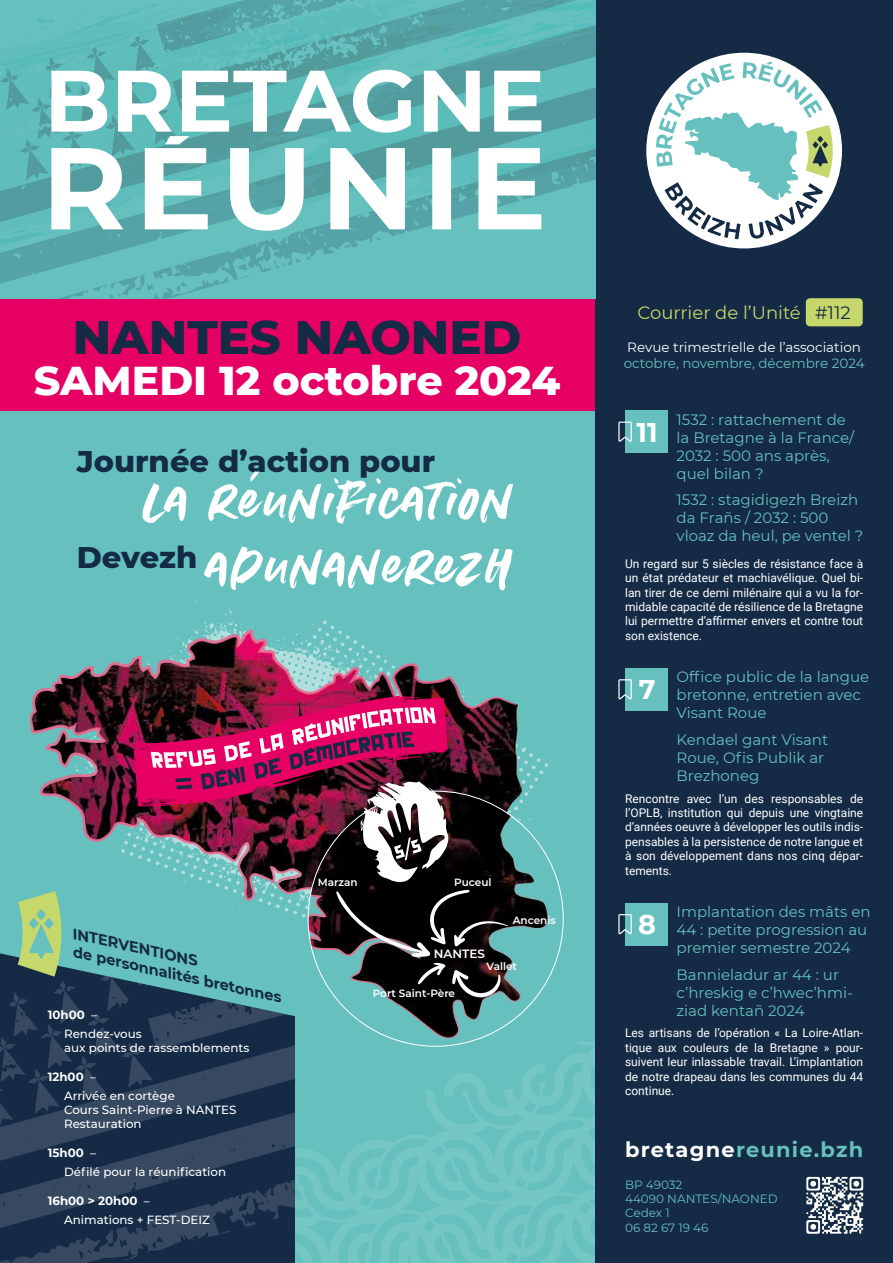
<style>
.page{position:relative;width:893px;height:1263px;background:#fff}
.page>*{position:absolute;margin:0;border:0;box-sizing:border-box;transform-origin:0 0}
.t1{font:89.1px/65.7px "Summer Loving Solid";letter-spacing:.04em;color:#fff;text-align:right}
.t2{font:800 47.85px "Montserrat";color:#142a45}
.t3{font:800 41.1px "Montserrat";color:#fff}
.t4{font:800 30.45px "Montserrat";color:#142a45}
.t5{font:700 27px "Montserrat";color:#fff}
.t6{font:700 21px "Montserrat";letter-spacing:.055em;color:#66c1be}
.t7{font:18px "Montserrat";color:#c6d76b}
.t8{font:15px/18px "Montserrat";color:#66c1be}
.t9{font:italic 700 14.85px/17.4px "Montserrat";color:#142a45}
.t10{font:13.5px "Montserrat";color:#fff}
.t11{font:13.5px "Montserrat";color:#66c1be}
.t12{font:12px/14.4px "Roboto";color:#fff;text-align:justify}
.t13{font:12px/14.4px "Montserrat";color:#66c1be}
.t14{font:600 12px "Montserrat";color:#fff}
.t15{font:500 11.85px/19px "Montserrat";color:#fff}
.t16{font:600 10.5px "Montserrat";color:#fff}
.t17{font:600 9.15px "Montserrat";color:#fff}
.s1{font-weight:700}
.s2{color:#142a45}
.s3{color:#fff}
</style>
<div class="page">
<div style="left:0;top:298px;width:595px;height:965px;background:#66c1be"></div>
<svg style="left:295px;top:1038px;width:300px;height:225px"></svg>
<svg style="left:31px;top:630px;width:433px;height:311px"></svg>
<svg style="left:0;top:953px;width:295px;height:310px;background:#233952"></svg>
<div style="left:0;top:298px;width:595px;height:112px;background:#e60064"></div>
<div style="left:308px;top:791px;width:255px;height:255px;background:#66c1be;border-radius:50%"></div>
<svg style="left:338px;top:1002px;width:189px;height:36px"></svg>
<svg style="left:133px;top:696px;width:415px;height:306px"></svg>
<svg style="left:18px;top:891px;width:43px;height:85px"></svg>
<div style="left:595px;top:0;width:298px;height:1263px;background:#142a45"></div>
<svg style="left:0;top:0;width:595px;height:298px;background:#5eb6b4"></svg>
<div style="left:646px;top:53px;width:196px;height:195px;background:#fff;border-radius:50%"></div>
<svg style="left:656px;top:62px;width:177px;height:177px"></svg>
<div style="left:806px;top:298px;width:57px;height:28px;background:#c6d76b;border-radius:4px"></div>
<svg style="left:51px;top:136px;width:490px;height:95px"></svg>
<svg style="left:51px;top:70px;width:490px;height:63px"></svg>
<svg style="left:806px;top:1177px;width:57px;height:57px"></svg>
<div style="left:625px;top:410px;width:43px;height:43px;background:#66c1be"></div>
<svg style="left:618px;top:422px;width:14px;height:20px"></svg>
<div style="left:625px;top:668px;width:43px;height:43px;background:#66c1be"></div>
<svg style="left:618px;top:679px;width:14px;height:20px"></svg>
<div style="left:625px;top:903px;width:43px;height:43px;background:#66c1be"></div>
<svg style="left:618px;top:914px;width:14px;height:20px"></svg>
<h2 class="t2" style="left:73px;top:301px;width:450px">NANTES NAONED</h2>
<h3 class="t3" style="left:34px;top:350px;width:528px">SAMEDI 12 octobre 2024</h3>
<h3 class="t4" style="left:77px;top:439px;width:360px">Journée d’action pour</h3>
<h1 class="t1" style="left:143px;top:462px;width:369px">la réunification adunanerezh</h1>
<h3 class="t4" style="left:77px;top:535px;width:122px">Devezh</h3>
<p class="t9" style="left:76px;top:924px;width:219px;rotate:13deg">INTERVENTIONS<br>de personnalités bretonnes</p>
<p class="t15" style="left:64px;top:1005px;width:79px;text-indent:-16px"><span class="s1">10h00</span> –<br>Rendez-vous</p>
<p class="t15" style="left:64px;top:1038px;width:187px">aux points de rassemblements</p>
<p class="t15" style="left:64px;top:1066px;width:112px;text-indent:-16px"><span class="s1">12h00</span> –<br>Arrivée en cortège</p>
<p class="t15" style="left:64px;top:1102px;width:174px;line-height:14.2px">Cours Saint-Pierre à NANTES<br>Restauration</p>
<p class="t15" style="left:64px;top:1143px;width:164px;text-indent:-16px"><span class="s1">15h00</span> –<br>Défilé pour la réunification</p>
<p class="t15" style="left:64px;top:1190px;width:147px;text-indent:-16px"><span class="s1">16h00 &gt; 20h00</span> –<br>Animations + FEST-DEIZ</p>
<p class="t17" style="left:334px;top:871px;width:37px">Marzan</p>
<p class="t17" style="left:454px;top:871px;width:34px">Puceul</p>
<p class="t16" style="left:454px;top:875px;width:39px">Puceul</p>
<p class="t16" style="left:318px;top:875px;width:41px">Marzan</p>
<p class="t16" style="left:513px;top:913px;width:45px">Ancenis</p>
<p class="t16" style="left:487px;top:959px;width:32px">Vallet</p>
<p class="t14" style="left:434px;top:945px;width:53px">NANTES</p>
<p class="t16" style="left:373px;top:986px;width:84px">Port Saint-Père</p>
<h3 class="t7" style="left:638px;top:300px;width:215px">Courrier de l’Unité <span class="s2">#112</span></h3>
<p class="t10" style="left:627px;top:338px;width:235px">Revue trimestrielle de l’association</p>
<p class="t11" style="left:624px;top:354px;width:242px">octobre, novembre, décembre 2024</p>
<h3 class="t5" style="left:637px;top:412px;width:23px">11</h3>
<p class="t8" style="left:676px;top:410px;width:179px">1532 : rattachement de la Bretagne à la France/<br>2032 : 500 ans après, quel bilan ?</p>
<p class="t8" style="left:676px;top:490px;width:188px">1532 : stagidigezh Breizh da Frañs / 2032 : 500 vloaz da heul, pe ventel ?</p>
<p class="t12" style="left:625px;top:556px;width:240px">Un regard sur 5 siècles de résistance face à un état prédateur et machiavélique. Quel bi&shy;lan tirer de ce demi milénaire qui a vu la for&shy;midable capacité de résilience de la Bretagne lui permettre d’affirmer envers et contre tout son existence.</p>
<h3 class="t5" style="left:639px;top:670px;width:18px">7</h3>
<p class="t8" style="left:676px;top:667px;width:194px">Office public de la langue bretonne, entretien avec<br>Visant Roue</p>
<p class="t8" style="left:676px;top:730px;width:153px">Kendael gant Visant<br>Roue, Ofis Publik ar<br>Brezhoneg</p>
<p class="t12" style="left:625px;top:791px;width:240px">Rencontre avec l’un des responsables de l’OPLB, institution qui depuis une vingtaine d’années oeuvre à développer les outils indis&shy;pensables à la persistence de notre langue et à son développement dans nos cinq dépar&shy;tements.</p>
<h3 class="t5" style="left:638px;top:905px;width:19px">8</h3>
<p class="t8" style="left:676px;top:902px;width:196px">Implantation des mâts en<br>44 : petite progression au premier semestre 2024</p>
<p class="t8" style="left:676px;top:965px;width:178px">Bannieladur ar 44 : ur c’hreskig e c’hwec’hmi&shy;ziad kentañ 2024</p>
<p class="t12" style="left:625px;top:1025px;width:240px">Les artisans de l’opération « La Loire-Atlan&shy;tique aux couleurs de la Bretagne » pour&shy;suivent leur inlassable travail. L’implantation de notre drapeau dans les communes du 44 continue.</p>
<h3 class="t6" style="left:625px;top:1134px;width:240px"><span class="s3">bretagne</span>reunie.bzh</h3>
<p class="t13" style="left:625px;top:1176px;width:154px">BP 49032<br>44090 NANTES/NAONED<br>Cedex 1<br>06 82 67 19 46</p>
</div>
